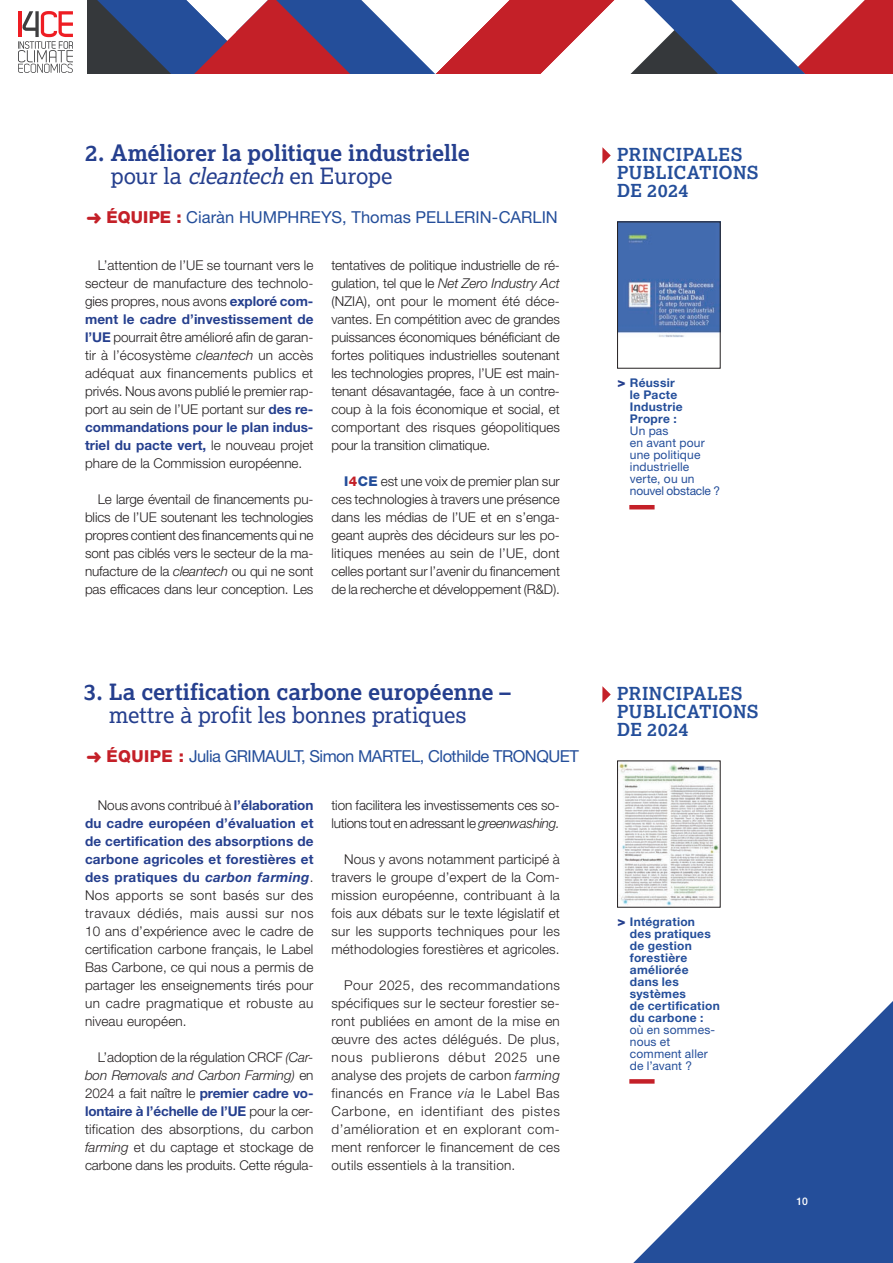
<style>
.page{position:relative;width:893px;height:1263px;background:#fff}
.page>*{position:absolute;margin:0;border:0;box-sizing:border-box;transform-origin:0 0}
.t1{font:700 22.5px/22.5px "Lexia Da Ma";letter-spacing:-.005em;color:#253f8e}
.t2{font:22.5px "Lexia Da Ma";letter-spacing:-.01em;color:#253f8e}
.t3{font:700 18px/18px "Lexia Da Ma";letter-spacing:.02em;color:#244e9a}
.t4{font:16.5px "Helvetica Neue LT Std";letter-spacing:-.03em;color:#244e9a}
.t5{font:16.5px "Helvetica Neue LT Std";color:#244e9a}
.t6{font:300 13.5px/18px "Helvetica Neue LT Std";letter-spacing:-.005em;color:#231f20;text-align:justify}
.t7{font:700 12px/12px "Helvetica Neue LT Std";letter-spacing:.025em;color:#244e9a}
.t8{font:12px/12px "Helvetica Neue LT Std";letter-spacing:.01em;color:#244e9a}
.t9{font:500 10.5px "Helvetica Neue LT Std";color:#fff}
.s1{font-weight:400}
.s2{font-weight:400;font-style:italic}
.s3{color:#c42028}
.s4{font-weight:800;color:#c42028}
.s5{font-weight:700;color:#253f8e}
.s6{font-style:italic}
.s7{font-weight:800;color:#244e9a}
.s8{font-weight:700;font-style:italic;color:#253f8e}
.s9{font-weight:800;font-size:13.5px;color:#253f8e}
</style>
<div class="page">
<svg style="left:18px;top:0;width:875px;height:74px"></svg>
<svg style="left:633px;top:1001px;width:260px;height:262px"></svg>
<img style="left:619px;top:763px;width:99px;height:142px">
<svg style="left:602px;top:686px;width:9px;height:17px"></svg>
<img style="left:619px;top:224px;width:99px;height:113px">
<svg style="left:602px;top:147px;width:9px;height:17px"></svg>
<hr style="left:629px;top:505px;width:26px;height:4px;background:#c42028">
<div style="left:629px;top:1079px;width:26px;height:5px;background:#c42028"></div>
<h1 class="t1" style="left:111px;top:142px;width:361px;text-indent:-26px">2. Améliorer la politique industrielle <span class="s1">pour la</span> <span class="s2">cleantech</span> <span class="s1">en Europe</span></h1>
<p class="t5" style="left:87px;top:207px;width:473px"><span class="s3">➜</span> <span class="s4">ÉQUIPE :</span> Ciaràn HUMPHREYS, Thomas PELLERIN-CARLIN</p>
<p class="t6" style="left:85px;top:256px;width:230px;text-indent:13px">L’attention de l’UE se tournant vers le secteur de manufacture des technolo&shy;gies propres, nous avons <span class="s5">exploré com&shy;ment le cadre d’investissement de l’UE</span> pourrait être amélioré afin de garan&shy;tir à l’écosystème <span class="s6">cleantech</span> un accès adéquat aux financements publics et privés. Nous avons publié le premier rap&shy;port au sein de l’UE portant sur <span class="s5">des re&shy;commandations pour le plan indus&shy;triel du pacte vert,</span> le nouveau projet phare de la Commission européenne.</p>
<p class="t6" style="left:85px;top:490px;width:230px;text-indent:13px">Le large éventail de financements pu&shy;blics de l’UE soutenant les technologies propres contient des financements qui ne sont pas ciblés vers le secteur de la ma&shy;nufacture de la <span class="s6">cleantech</span> ou qui ne sont pas efficaces dans leur conception. Les</p>
<p class="t6" style="left:331px;top:256px;width:230px">tentatives de politique industrielle de ré&shy;gulation, tel que le <span class="s6">Net Zero Industry Act </span>(NZIA), ont pour le moment été déce&shy;vantes. En compétition avec de grandes puissances économiques bénéficiant de fortes politiques industrielles soutenant les technologies propres, l’UE est main&shy;tenant désavantagée, face à un contre&shy;coup à la fois économique et social, et comportant des risques géopolitiques pour la transition climatique.</p>
<p class="t6" style="left:331px;top:472px;width:230px;text-indent:13px"><span class="s7">I</span><span class="s4">4</span><span class="s7">CE</span> est une voix de premier plan sur ces technologies à travers une présence dans les médias de l’UE et en s’enga&shy;geant auprès des décideurs sur les po&shy;litiques menées au sein de l’UE, dont celles portant sur l’avenir du financement de la recherche et développement (R&amp;D).</p>
<h1 class="t1" style="left:84px;top:681px;width:428px">3. La certification carbone européenne –</h1>
<h1 class="t2" style="left:109px;top:702px;width:359px">mettre à profit les bonnes pratiques</h1>
<p class="t4" style="left:87px;top:746px;width:494px"><span class="s3">➜</span> <span class="s4">ÉQUIPE :</span> Julia GRIMAULT, Simon MARTEL, Clothilde TRONQUET</p>
<p class="t6" style="left:85px;top:796px;width:230px;text-indent:13px">Nous avons contribué à <span class="s5">l’élaboration du cadre européen d’évaluation et de certification des absorptions de carbone agricoles et forestières et des pratiques du</span> <span class="s8">carbon farming</span>.<br>Nos apports se sont basés sur des travaux dédiés, mais aussi sur nos 10 ans d’expérience avec le cadre de certification carbone français, le Label Bas Carbone, ce qui nous a permis de partager les enseignements tirés pour un cadre pragmatique et robuste au niveau européen.</p>
<p class="t6" style="left:85px;top:1048px;width:230px;text-indent:13px">L’adoption de la régulation CRCF <span class="s6">(Car&shy;bon Removals and Carbon Farming)</span> en 2024 a fait naître le <span class="s5">premier cadre vo&shy;lontaire à l’échelle de l’UE</span> pour la cer&shy;tification des absorptions, du carbon <span class="s6">farming</span> et du captage et stockage de carbone dans les produits. Cette régula-</p>
<p class="t6" style="left:331px;top:796px;width:230px">tion facilitera les investissements ces so&shy;lutions tout en adressant le <span class="s6">greenwashing.</span></p>
<p class="t6" style="left:331px;top:850px;width:230px;text-indent:13px">Nous y avons notamment participé à travers le groupe d’expert de la Com&shy;mission européenne, contribuant à la fois aux débats sur le texte législatif et sur les supports techniques pour les méthodologies forestières et agricoles.</p>
<p class="t6" style="left:331px;top:976px;width:230px;text-indent:13px">Pour 2025, des recommandations spécifiques sur le secteur forestier se&shy;ront publiées en amont de la mise en œuvre des actes délégués. De plus, nous publierons début 2025 une analyse des projets de carbon <span class="s6">farming </span>financés en France <span class="s6">via</span> le Label Bas Carbone, en identifiant des pistes d’amélioration et en explorant com&shy;ment renforcer le financement de ces outils essentiels à la transition.</p>
<h2 class="t3" style="left:617px;top:146px;width:143px">PRINCIPALES<br>PUBLICATIONS<br>DE 2024</h2>
<p class="t7" style="left:630px;top:376px;width:54px;text-indent:-12px"><span class="s9">&gt;</span> Réussir le Pacte<br>Industrie<br>Propre :</p>
<p class="t8" style="left:630px;top:425px;width:92px">Un pas<br>en avant pour une politique industrielle verte, ou un nouvel obstacle ?</p>
<h2 class="t3" style="left:617px;top:685px;width:143px">PRINCIPALES<br>PUBLICATIONS<br>DE 2024</h2>
<p class="t7" style="left:630px;top:915px;width:92px;text-indent:-12px"><span class="s9">&gt;</span> Intégration<br>des pratiques de gestion forestière améliorée dans les systèmes<br>de certification du carbone :</p>
<p class="t8" style="left:630px;top:1023px;width:87px">où en sommes&shy;nous et comment aller de l’avant ?</p>
<p class="t9" style="left:796px;top:1194px;width:13px">10</p>
</div>
